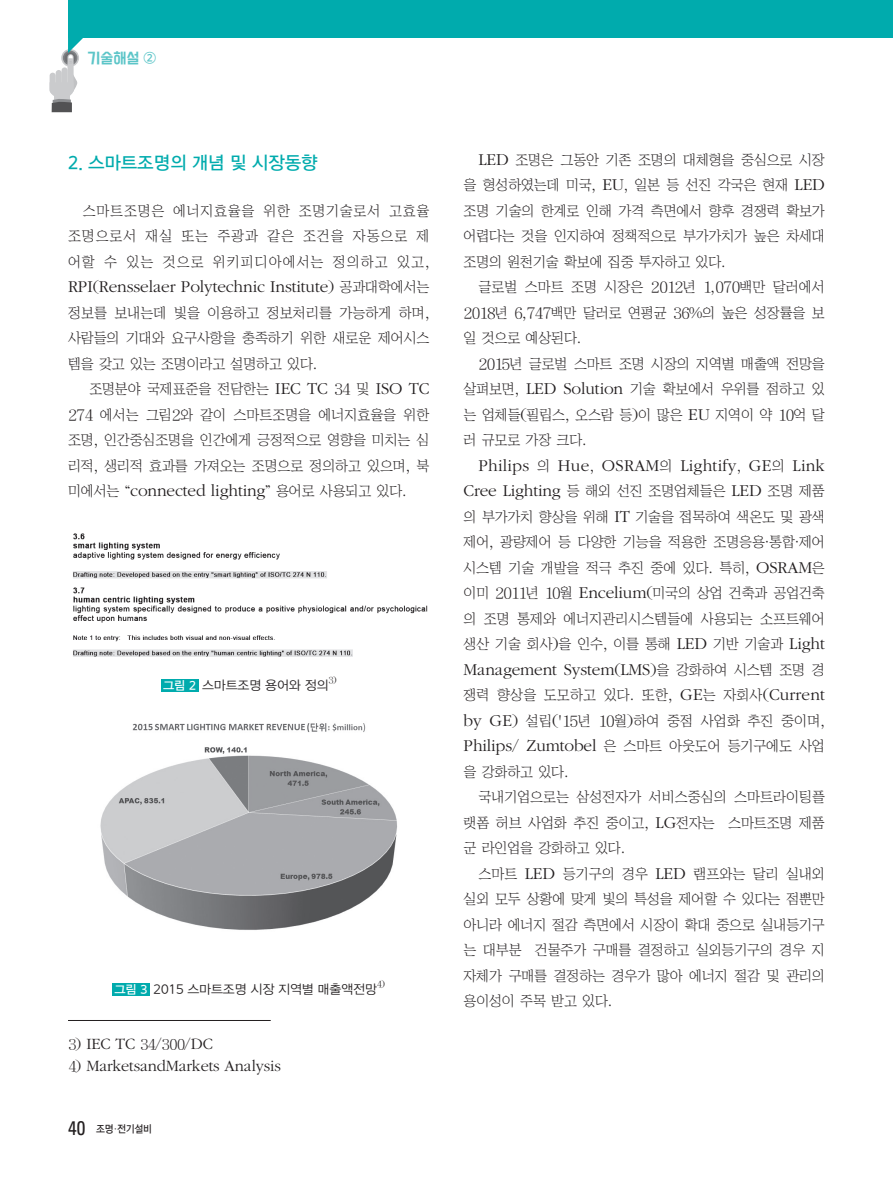
<style>
.page{position:relative;width:893px;height:1191px;background:#fff}
.page>*{position:absolute;margin:0;border:0;box-sizing:border-box;transform-origin:0 0}
.t1{font:18px "DX Ngo Std 30";letter-spacing:-.01em;color:#00abad}
.t2{font:300 17.25px "Garamond";letter-spacing:-.01em;color:#231f20}
.t3{font:300 17.25px/25.5px "Garamond";letter-spacing:.015em;color:#231f20;text-align:right}
.t4{font:300 16.35px "Garamond";letter-spacing:-.01em;color:#231f20}
.t5{font:14.25px/25.5px "Chosunilbo NM";letter-spacing:-.01em;color:#231f20;text-align:justify}
.t6{font:14.25px/25.5px "Chosunilbo NM";letter-spacing:.01em;color:#231f20}
.t7{font:13.5px "BM Do Hyeon OTF";color:#5cc5c8}
.t8{font:12.75px "DX Ngo Std 20";letter-spacing:-.01em;color:#231f20}
.t9{font:10.5px "DX Ngo Std 30";letter-spacing:-.025em;color:#231f20;scale:.9 1}
.t10{font:8.25px "DX Shnm Std";color:#231f20}
.s1{font-family:"DX Ngo Std 40"}
.s2{font-family:"Garamond";font-weight:300;font-size:17.25px}
.s3{font-family:"Chosunilbo NM";font-weight:400;font-size:14.25px}
.s4{font-family:"DX Shnm Std"}
.s5{font-family:"DX Nmu Std 20";font-weight:400;font-size:14.25px}
.s6{font-family:"DX Ngo Std 30";font-size:12px;color:#fff}
.s7{font-family:"Garamond";font-weight:300;font-size:10.05px}
.s8{font-family:"DX Shnm Std";font-weight:400;font-size:13.5px}
.s9{font-family:"Univers";font-stretch:condensed;font-size:19.5px}
.s10{font-family:"DX Nmu Std 20"}
</style>
<div class="page">
<svg style="left:61px;top:49px;width:18px;height:18px"></svg>
<div style="left:63px;top:51px;width:14px;height:14px;background:#7f8184;border-radius:50%"></div>
<div style="left:65px;top:52px;width:11px;height:11px;background:#6f7073;border-radius:50%"></div>
<div style="left:56px;top:70px;width:6px;height:23px;background:#cacbcd;border-radius:3px"></div>
<div style="left:62px;top:67px;width:6px;height:26px;background:#cacbcd;border-radius:3px"></div>
<div style="left:67px;top:54px;width:7px;height:39px;background:#cacbcd;border-radius:3px"></div>
<svg style="left:50px;top:73px;width:28px;height:39px"></svg>
<div style="left:68px;top:0;width:825px;height:38px;background:#00abad"></div>
<svg style="left:68px;top:38px;width:15px;height:26px"></svg>
<hr style="left:68px;top:1020px;width:203px;height:1px;background:#231f20">
<div style="left:161px;top:679px;width:37px;height:13px;background:#00abad"></div>
<div style="left:112px;top:982px;width:38px;height:13px;background:#00abad"></div>
<img style="left:73px;top:533px;width:355px;height:124px">
<img style="left:100px;top:723px;width:297px;height:207px">
<p class="t7" style="left:87px;top:51px;width:70px">기술해설 <span class="s1">②</span></p>
<p class="t1" style="left:68px;top:153px;width:251px">2. 스마트조명의 개념 및 시장동향</p>
<p class="t5" style="left:68px;top:198px;width:363px;text-indent:15px">스마트조명은 에너지효율을 위한 조명기술로서 고효율 조명으로서 재실 또는 주광과 같은 조건을 자동으로 제 어할 수 있는 것으로 위키피디아에서는 정의하고 있고<span class="s2">,</span></p>
<p class="t2" style="left:68px;top:277px;width:363px">RPI(Rensselaer Polytechnic Institute) <span class="s3">공과대학에서는</span></p>
<p class="t5" style="left:68px;top:300px;width:363px">정보를 보내는데 빛을 이용하고 정보처리를 가능하게 하며<span class="s2">, </span>사람들의 기대와 요구사항을 충족하기 위한 새로운 제어시스 템을 갖고 있는 조명이라고 설명하고 있다<span class="s2">.</span></p>
<p class="t5" style="left:68px;top:376px;width:363px;text-indent:21px">조명분야 국제표준을 전담한는 <span class="s2">IEC TC</span> <span class="s4">34</span> 및 <span class="s2">ISO TC </span><span class="s4">274</span> 에서는 그림<span class="s4">2</span>와 같이 스마트조명을 에너지효율을 위한 조명<span class="s2">,</span> 인간중심조명을 인간에게 긍정적으로 영향을 미치는 심 리적<span class="s2">,</span> 생리적 효과를 가져오는 조명으로 정의하고 있으며<span class="s2">,</span> 북</p>
<p class="t2" style="left:68px;top:481px;width:340px"><span class="s3">미에서는</span> <span class="s5">“</span>connected lighting<span class="s5">”</span> <span class="s3">용어로 사용되고 있다</span>.</p>
<p class="t8" style="left:163px;top:679px;width:167px"><span class="s6">그림 2</span> 스마트조명 용어와 정의</p>
<p class="t10" style="left:328px;top:676px;width:10px">3<span class="s7">)</span></p>
<p class="t8" style="left:114px;top:982px;width:264px"><span class="s6">그림 3</span> 2015 스마트조명 시장 지역별 매출액전망</p>
<p class="t10" style="left:377px;top:980px;width:10px">4<span class="s7">)</span></p>
<p class="t4" style="left:68px;top:1034px;width:146px"><span class="s8">3</span>) IEC TC <span class="s8">34</span>/<span class="s8">300</span>/DC</p>
<p class="t4" style="left:68px;top:1057px;width:214px"><span class="s8">4</span>) MarketsandMarkets Analysis</p>
<p class="t9" style="left:68px;top:1123px;width:95px"><span class="s9">40</span> 조명<span class="s10">·</span>전기설비</p>
<p class="t5" style="left:463px;top:147px;width:363px;text-indent:15px"><span class="s2">LED</span> 조명은 그동안 기존 조명의 대체형을 중심으로 시장 을 형성하였는데 미국<span class="s2">, EU,</span> 일본 등 선진 각국은 현재 <span class="s2">LED </span>조명 기술의 한계로 인해 가격 측면에서 향후 경쟁력 확보가 어렵다는 것을 인지하여 정책적으로 부가가치가 높은 차세대 조명의 원천기술 확보에 집중 투자하고 있다<span class="s2">.</span></p>
<p class="t5" style="left:463px;top:274px;width:363px;text-indent:15px">글로벌 스마트 조명 시장은 <span class="s4">2012</span>년 <span class="s4">1</span><span class="s2">,</span><span class="s4">070</span>백만 달러에서 <span class="s4">2018</span>년 <span class="s4">6</span><span class="s2">,</span><span class="s4">747</span>백만 달러로 연평균 <span class="s4">36</span><span class="s2">%</span>의 높은 성장률을 보 일 것으로 예상된다<span class="s2">.</span></p>
<p class="t5" style="left:463px;top:351px;width:363px;text-indent:15px"><span class="s4">2015</span>년 글로벌 스마트 조명 시장의 지역별 매출액 전망을 살펴보면<span class="s2">, LED Solution</span> 기술 확보에서 우위를 점하고 있 는 업체들<span class="s2">(</span>필립스<span class="s2">,</span> 오스람 등<span class="s2">)</span>이 많은 <span class="s2">EU</span> 지역이 약 <span class="s4">10</span>억 달 러 규모로 가장 크다<span class="s2">.</span></p>
<p class="t3" style="left:463px;top:452px;width:363px">Philips <span class="s3">의</span> Hue, OSRAM<span class="s3">의</span> Lightify, GE<span class="s3">의</span> Link<br>Cree Lighting <span class="s3">등 해외 선진 조명업체들은</span> LED <span class="s3">조명 제품</span></p>
<p class="t5" style="left:463px;top:504px;width:363px">의 부가가치 향상을 위해 <span class="s2">IT</span> 기술을 접목하여 색온도 및 광색 제어<span class="s2">,</span> 광량제어 등 다양한 기능을 적용한 조명응용<span class="s2">·</span>통합<span class="s2">·</span>제어 시스템 기술 개발을 적극 추진 중에 있다<span class="s2">.</span> 특히<span class="s2">, OSRAM</span>은 이미 <span class="s4">2011</span>년 <span class="s4">10</span>월 <span class="s2">Encelium(</span>미국의 상업 건축과 공업건축 의 조명 통제와 에너지관리시스템들에 사용되는 소프트웨어 생산 기술 회사<span class="s2">)</span>을 인수<span class="s2">,</span> 이를 통해 <span class="s2">LED</span> 기반 기술과 <span class="s2">Light</span></p>
<p class="t2" style="left:464px;top:660px;width:363px">Management System(LMS)<span class="s3">을 강화하여 시스템 조명 경</span></p>
<p class="t6" style="left:463px;top:682px;width:363px">쟁력 향상을 도모하고 있다<span class="s2">.</span> 또한<span class="s2">, GE</span>는 자회사<span class="s2">(Current by GE)</span> 설립<span class="s2">('</span><span class="s4">15</span>년 <span class="s4">10</span>월<span class="s2">)</span>하여 중점 사업화 추진 중이며<span class="s2">,</span></p>
<p class="t2" style="left:463px;top:736px;width:363px">Philips/ Zumtobel <span class="s3">은 스마트 아웃도어 등기구에도 사업</span></p>
<p class="t5" style="left:463px;top:759px;width:107px">을 강화하고 있다<span class="s2">.</span></p>
<p class="t5" style="left:478px;top:784px;width:348px">국내기업으로는 삼성전자가 서비스중심의 스마트라이팅플</p>
<p class="t5" style="left:463px;top:810px;width:363px">랫폼 허브 사업화 추진 중이고<span class="s2">, LG</span>전자는 스마트조명 제품</p>
<p class="t5" style="left:463px;top:835px;width:163px">군 라인업을 강화하고 있다<span class="s2">.</span></p>
<p class="t5" style="left:478px;top:861px;width:348px">스마트 <span class="s2">LED</span> 등기구의 경우 <span class="s2">LED</span> 램프와는 달리 실내외</p>
<p class="t5" style="left:463px;top:886px;width:363px">실외 모두 상황에 맞게 빛의 특성을 제어할 수 있다는 점뿐만</p>
<p class="t5" style="left:463px;top:912px;width:363px">아니라 에너지 절감 측면에서 시장이 확대 중으로 실내등기구</p>
<p class="t5" style="left:463px;top:937px;width:363px">는 대부분 건물주가 구매를 결정하고 실외등기구의 경우 지</p>
<p class="t5" style="left:463px;top:963px;width:363px">자체가 구매를 결정하는 경우가 많아 에너지 절감 및 관리의</p>
<p class="t5" style="left:463px;top:988px;width:150px">용이성이 주목 받고 있다<span class="s2">.</span></p>
</div>
